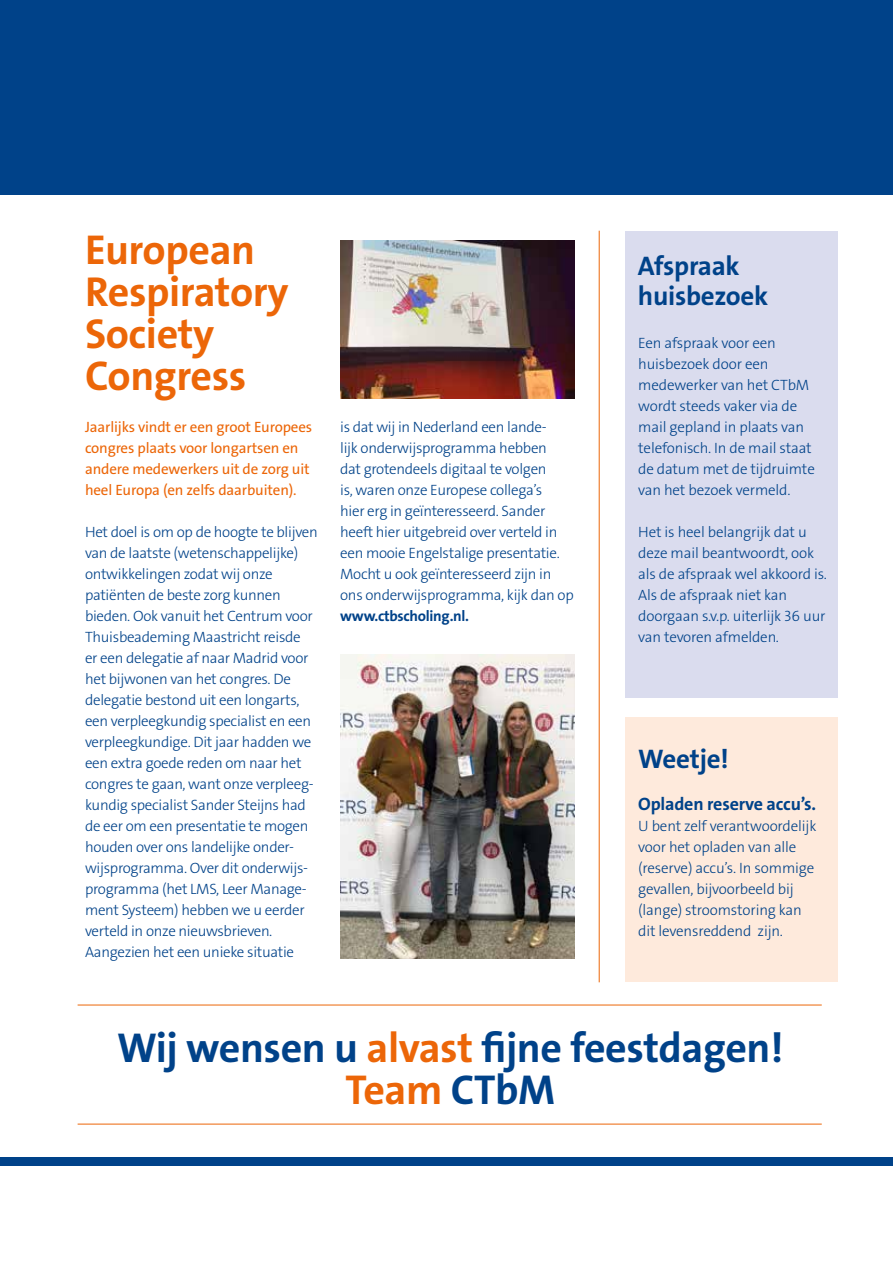
<style>
.page{position:relative;width:893px;height:1263px;background:#fff}
.page>*{position:absolute;margin:0;border:0;box-sizing:border-box;transform-origin:0 0}
.t1{font:42px/42px "The Sans LP7 Bld";letter-spacing:-.01em;color:#004289;text-align:center}
.t2{font:42px/42px "The Sans LP7 Bld";letter-spacing:-.01em;color:#ec6608}
.t3{font:27px/30px "The Sans LP7 Bld";letter-spacing:-.01em;color:#004289}
.t4{font:18px "The Sans LP7 Bld";letter-spacing:-.01em;color:#004289}
.t5{font:15px/21px "The Sans LP3 Lig";letter-spacing:-.02em;color:#004289}
.t6{font:15px/21px "The Sans LP5 Plain";letter-spacing:-.01em;color:#ec6608}
.t7{font:15px "The Sans LP7 Bld";letter-spacing:-.02em;color:#004289}
.s1{color:#ec6608}
</style>
<div class="page">
<div style="left:625px;top:231px;width:213px;height:466px;background:#dadcee"></div>
<div style="left:625px;top:718px;width:213px;height:264px;background:#feeadc"></div>
<div style="left:0;top:0;width:893px;height:194px;background:#004289"></div>
<div style="left:0;top:1158px;width:893px;height:8px;background:#004289"></div>
<hr style="left:599px;top:231px;width:1px;height:751px;background:#ec6608">
<img style="left:340px;top:240px;width:234px;height:159px">
<img style="left:341px;top:655px;width:234px;height:303px">
<hr style="left:78px;top:1124px;width:744px;height:1px;background:#ec6608">
<hr style="left:78px;top:1005px;width:744px;height:1px;background:#ec6608">
<h1 class="t2" style="left:85px;top:229px;width:205px">European<br>Respiratory<br>Society<br>Congress</h1>
<p class="t6" style="left:85px;top:417px;width:229px">Jaarlijks vindt er een groot Europees congres plaats voor longartsen en andere medewerkers uit de zorg uit heel Europa (en zelfs daarbuiten).</p>
<p class="t5" style="left:85px;top:522px;width:234px">Het doel is om op de hoogte te blijven van de laatste (wetenschappelijke) ontwikkelingen zodat wij onze patiënten de beste zorg kunnen bieden. Ook vanuit het Centrum voor Thuisbeademing Maastricht reisde<br>er een delegatie af naar Madrid voor het bijwonen van het congres. De delegatie bestond uit een longarts, een verpleegkundig specialist en een verpleegkundige. Dit jaar hadden we een extra goede reden om naar het congres te gaan, want onze verpleeg&shy;kundig specialist Sander Steijns had de eer om een presentatie te mogen houden over ons landelijke onder&shy;wijsprogramma. Over dit onderwijs&shy;programma (het LMS, Leer Manage&shy;ment Systeem) hebben we u eerder verteld in onze nieuwsbrieven.<br>Aangezien het een unieke situatie</p>
<p class="t5" style="left:340px;top:417px;width:235px">is dat wij in Nederland een lande-<br>lijk onderwijsprogramma hebben<br>dat grotendeels digitaal te volgen<br>is, waren onze Europese collega’s<br>hier erg in geïnteresseerd. Sander heeft hier uitgebreid over verteld in een mooie Engelstalige presentatie.<br>Mocht u ook geïnteresseerd zijn in ons onderwijsprogramma, kijk dan op</p>
<p class="t7" style="left:340px;top:606px;width:130px">www.ctbscholing.nl.</p>
<h2 class="t3" style="left:638px;top:251px;width:132px">Afspraak huisbezoek</h2>
<p class="t5" style="left:638px;top:333px;width:178px">Een afspraak voor een huisbezoek door een medewerker van het CTbM wordt steeds vaker via de mail gepland in plaats van telefonisch. In de mail staat de datum met de tijdruimte van het bezoek vermeld.</p>
<p class="t5" style="left:638px;top:522px;width:190px">Het is heel belangrijk dat u deze mail beantwoordt, ook als de afspraak wel akkoord is.<br>Als de afspraak niet kan doorgaan s.v.p. uiterlijk 36 uur van tevoren afmelden.</p>
<h2 class="t3" style="left:638px;top:744px;width:92px">Weetje!</h2>
<p class="t4" style="left:638px;top:792px;width:179px">Opladen reserve accu’s.</p>
<p class="t5" style="left:638px;top:816px;width:180px">U bent zelf verantwoordelijk voor het opladen van alle (reserve) accu’s. In sommige gevallen, bijvoorbeeld bij (lange) stroomstoring kan dit levensreddend zijn.</p>
<h1 class="t1" style="left:117px;top:1027px;width:668px">Wij wensen u <span class="s1">alvast</span> fijne feestdagen!<br><span class="s1">Team</span> CTbM</h1>
</div>
